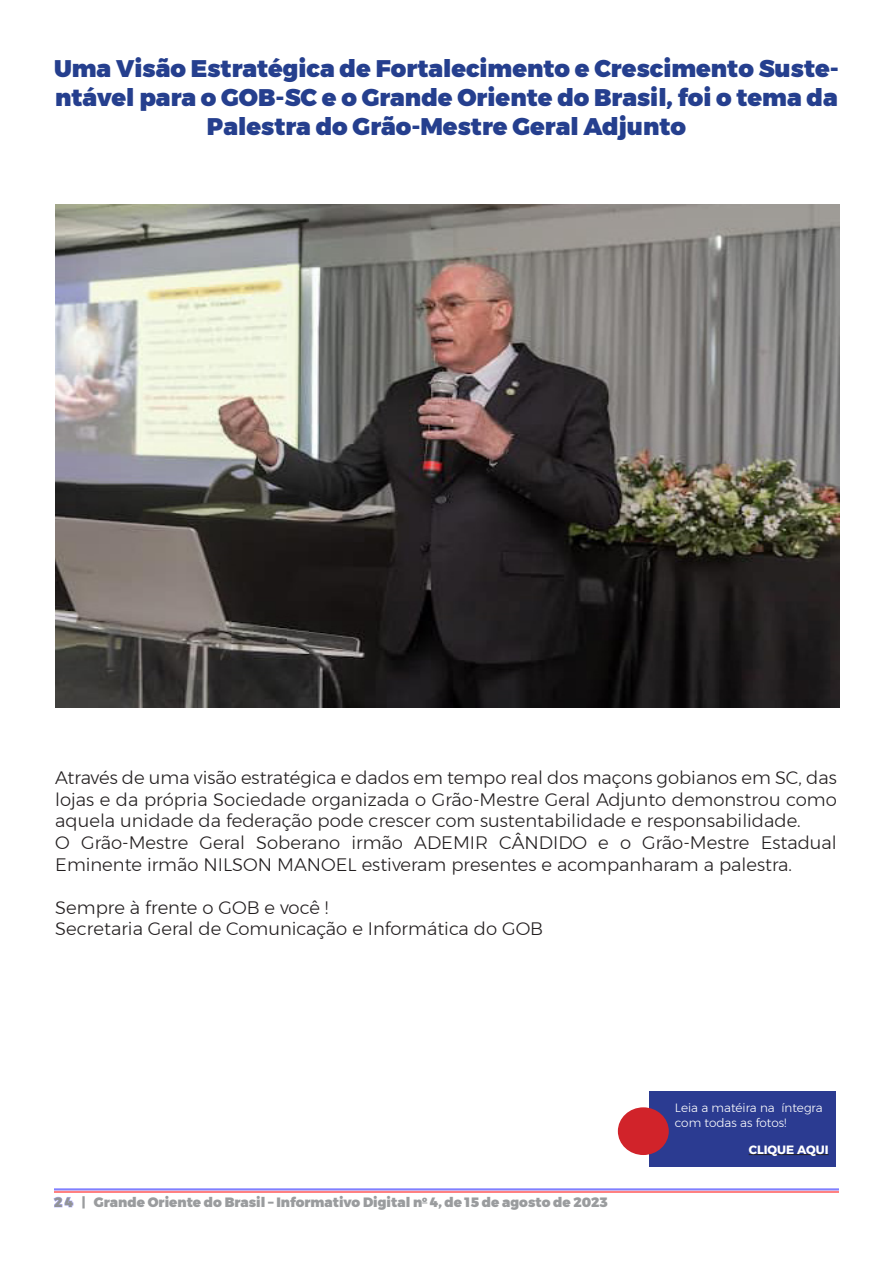
<style>
.page{position:relative;width:893px;height:1263px;background:#fff}
.page>*{position:absolute;margin:0;border:0;box-sizing:border-box;transform-origin:0 0}
.t1{font:900 24px/28.8px "Montserrat";color:#253f8e;text-align:center}
.t2{font:300 18px/21.6px "Montserrat";color:#231f20;text-align:justify}
.t3{font:900 13.5px "Montserrat";color:#9a9c9e}
.t4{font:300 12px/14.4px "Montserrat";color:#fff}
.t5{font:700 12px "Montserrat";color:#fff}
.s1{color:#b5b5ff}
</style>
<div class="page">
<hr style="left:54px;top:1188px;width:785px;height:2px;background:#8080ff">
<hr style="left:54px;top:1191px;width:785px;height:2px;background:#ff8080">
<div style="left:649px;top:1091px;width:186px;height:75px;background:#2b3b91"></div>
<div style="left:618px;top:1107px;width:51px;height:48px;background:#d1232a;border-radius:50%"></div>
<hr style="left:749px;top:1154px;width:80px;height:1px;background:#231f20">
<img style="left:55px;top:204px;width:784px;height:503px">
<p class="t1" style="left:54px;top:55px;width:786px">Uma Visão Estratégica de Fortalecimento e Crescimento Suste&shy;ntável para o GOB-SC e o Grande Oriente do Brasil, foi o tema da<br>Palestra do Grão-Mestre Geral Adjunto</p>
<p class="t2" style="left:55px;top:767px;width:783px">Através de uma visão estratégica e dados em tempo real dos maçons gobianos em SC, das lojas e da própria Sociedade organizada o Grão-Mestre Geral Adjunto demonstrou como aquela unidade da federação pode crescer com sustentabilidade e responsabilidade.</p>
<p class="t2" style="left:55px;top:831px;width:783px">O Grão-Mestre Geral Soberano irmão ADEMIR CÂNDIDO e o Grão-Mestre Estadual<br>Eminente irmão NILSON MANOEL estiveram presentes e acompanharam a palestra.</p>
<p class="t2" style="left:55px;top:896px;width:275px">Sempre à frente o GOB e você !</p>
<p class="t2" style="left:55px;top:918px;width:489px">Secretaria Geral de Comunicação e Informática do GOB</p>
<p class="t3" style="left:54px;top:1191px;width:555px"><span class="s1">2 4</span> | Grande Oriente do Brasil – Informativo Digital n<sup>o</sup> 4, de 15 de agosto de 2023</p>
<p class="t4" style="left:675px;top:1100px;width:149px">Leia a matéira na íntegra com todas as fotos!</p>
<p class="t5" style="left:749px;top:1140px;width:81px">CLIQUE AQUI</p>
</div>
